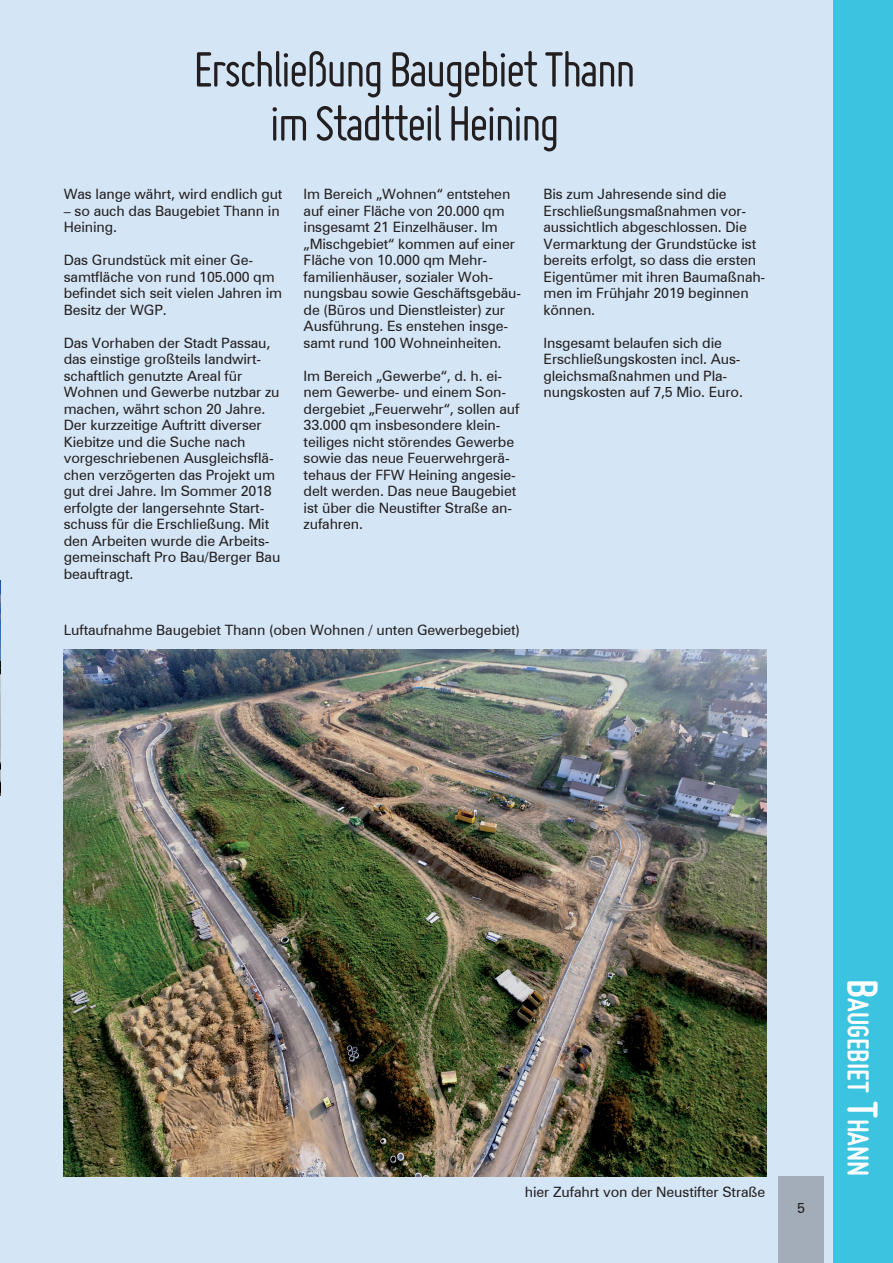
<style>
.page{position:relative;width:893px;height:1263px;background:#d4e5f5}
.page>*{position:absolute;margin:0;border:0;box-sizing:border-box;transform-origin:0 0}
.t1{font:54px/54px "Miso";letter-spacing:-.05em;color:#231f20;text-align:center}
.t2{font:700 31.5px "Miso";color:#fff}
.t3{font:14.25px/16.5px "Zurich BT";letter-spacing:-.01em;color:#231f20}
.s1{font-size:45px}
</style>
<div class="page">
<div style="left:778px;top:1176px;width:46px;height:87px;background:#a2adb9"></div>
<div style="left:833px;top:0;width:60px;height:1263px;background:#3bc3e0"></div>
<img style="left:0;top:580px;width:1px;height:215px">
<img style="left:64px;top:649px;width:702px;height:527px">
<h1 class="t1" style="left:193px;top:42px;width:444px">Erschließung Baugebiet Thann im Stadtteil Heining</h1>
<p class="t3" style="left:64px;top:186px;width:220px">Was lange währt, wird endlich gut</p>
<p class="t3" style="left:64px;top:202px;width:217px">– so auch das Baugebiet Thann in<br>Heining.</p>
<p class="t3" style="left:64px;top:252px;width:220px">Das Grundstück mit einer Ge&shy;samtfläche von rund 105.000 qm befindet sich seit vielen Jahren im<br>Besitz der WGP.</p>
<p class="t3" style="left:64px;top:334px;width:218px">Das Vorhaben der Stadt Passau, das einstige großteils landwirt&shy;schaftlich genutzte Areal für<br>Wohnen und Gewerbe nutzbar zu machen, währt schon 20 Jahre.<br>Der kurzzeitige Auftritt diverser<br>Kiebitze und die Suche nach vorgeschriebenen Ausgleichsflä&shy;chen verzögerten das Projekt um gut drei Jahre. Im Sommer 2018 erfolgte der langersehnte Start&shy;schuss für die Erschließung. Mit den Arbeiten wurde die Arbeits&shy;gemeinschaft Pro Bau/Berger Bau beauftragt.</p>
<p class="t3" style="left:304px;top:186px;width:219px">Im Bereich „Wohnen“ entstehen auf einer Fläche von 20.000 qm insgesamt 21 Einzelhäuser. Im „Mischgebiet“ kommen auf einer<br>Fläche von 10.000 qm Mehr&shy;familienhäuser, sozialer Woh&shy;nungsbau sowie Geschäftsgebäu&shy;de (Büros und Dienstleister) zur<br>Ausführung. Es enstehen insge&shy;samt rund 100 Wohneinheiten.</p>
<p class="t3" style="left:304px;top:367px;width:217px">Im Bereich „Gewerbe“, d. h. ei&shy;nem Gewerbe- und einem Son&shy;dergebiet „Feuerwehr“, sollen auf<br>33.000 qm insbesondere klein&shy;teiliges nicht störendes Gewerbe sowie das neue Feuerwehrgerä&shy;tehaus der FFW Heining angesie&shy;delt werden. Das neue Baugebiet ist über die Neustifter Straße an&shy;zufahren.</p>
<p class="t3" style="left:543px;top:186px;width:223px">Bis zum Jahresende sind die<br>Erschließungsmaßnahmen vor&shy;aussichtlich abgeschlossen. Die<br>Vermarktung der Grundstücke ist bereits erfolgt, so dass die ersten<br>Eigentümer mit ihren Baumaßnah&shy;men im Frühjahr 2019 beginnen können.</p>
<p class="t3" style="left:543px;top:334px;width:201px">Insgesamt belaufen sich die<br>Erschließungskosten incl. Aus&shy;gleichsmaßnahmen und Pla&shy;nungskosten auf 7,5 Mio. Euro.</p>
<p class="t3" style="left:64px;top:622px;width:458px">Luftaufnahme Baugebiet Thann (oben Wohnen / unten Gewerbegebiet)</p>
<p class="t3" style="left:525px;top:1183px;width:242px">hier Zufahrt von der Neustifter Straße</p>
<p class="t3" style="left:797px;top:1199px;width:9px">5</p>
<h2 class="t2" style="left:876px;top:979px;width:199px;rotate:90deg"><span class="s1">B</span>augebiet <span class="s1">T</span>hann</h2>
</div>
